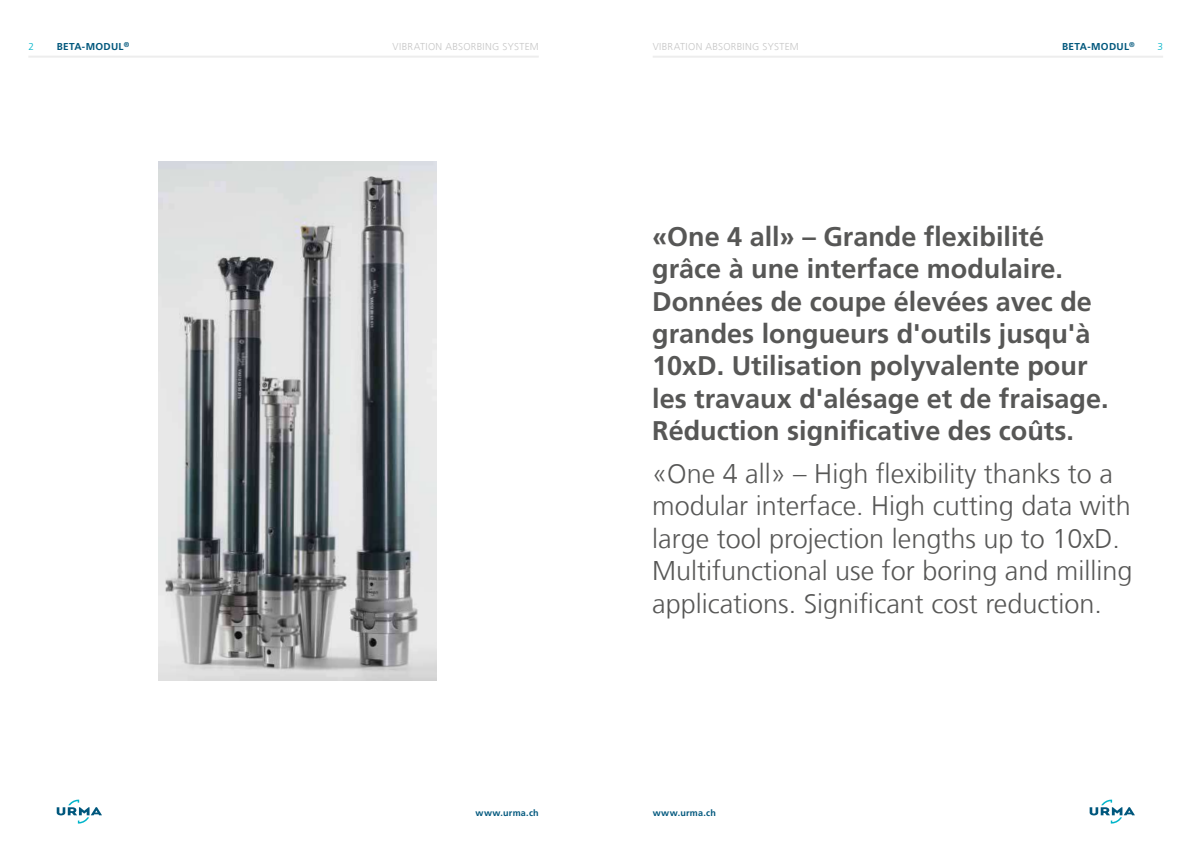
<style>
.page{position:relative;width:1191px;height:842px;background:#fff}
.page>*{position:absolute;margin:0;border:0;box-sizing:border-box;transform-origin:0 0}
.t1{font:700 27px/32.4px "Frutiger LT Com";color:#575756}
.t2{font:300 27px/32.4px "Frutiger LT Com";color:#575756}
.t3{font:300 10px "Frutiger LT Com";letter-spacing:.03em;color:#c6c6c6}
.t4{font:700 10px "Frutiger LT Com";letter-spacing:.03em;color:#00577c}
.t5{font:300 10px "Frutiger LT Com";color:#00b5ca}
.t6{font:700 9px "Frutiger LT Com";letter-spacing:.03em;color:#00577d}
.t7{font:700 7px "Frutiger LT Com";color:#00577c}
</style>
<div class="page">
<hr style="left:652px;top:56px;width:511px;height:2px;background:#ededed">
<svg style="left:1089px;top:800px;width:45px;height:23px"></svg>
<hr style="left:28px;top:56px;width:511px;height:2px;background:#ededed">
<svg style="left:57px;top:800px;width:45px;height:23px"></svg>
<img style="left:159px;top:161px;width:277px;height:520px">
<p class="t4" style="left:57px;top:41px;width:74px">BETA-MODUL<sup>®</sup></p>
<p class="t7" style="left:1129px;top:40px;width:7px">®</p>
<p class="t5" style="left:28px;top:41px;width:7px">2</p>
<p class="t3" style="left:392px;top:41px;width:148px">VIBRATION ABSORBING SYSTEM</p>
<p class="t3" style="left:652px;top:41px;width:148px">VIBRATION ABSORBING SYSTEM</p>
<p class="t5" style="left:1157px;top:41px;width:7px">3</p>
<p class="t4" style="left:1062px;top:41px;width:68px">BETA-MODUL</p>
<p class="t1" style="left:652px;top:220px;width:458px">«One 4 all» – Grande flexibilité grâce à une interface modulaire.<br>Données de coupe élevées avec de grandes longueurs d'outils jusqu'à 10xD. Utilisation polyvalente pour les travaux d'alésage et de fraisage.<br>Réduction significative des coûts.</p>
<p class="t6" style="left:475px;top:808px;width:65px">www.urma.ch</p>
<p class="t2" style="left:652px;top:458px;width:482px">«One 4 all» – High flexibility thanks to a modular interface. High cutting data with large tool projection lengths up to 10xD.<br>Multifunctional use for boring and milling applications. Significant cost reduction.</p>
<p class="t6" style="left:652px;top:808px;width:65px">www.urma.ch</p>
</div>
